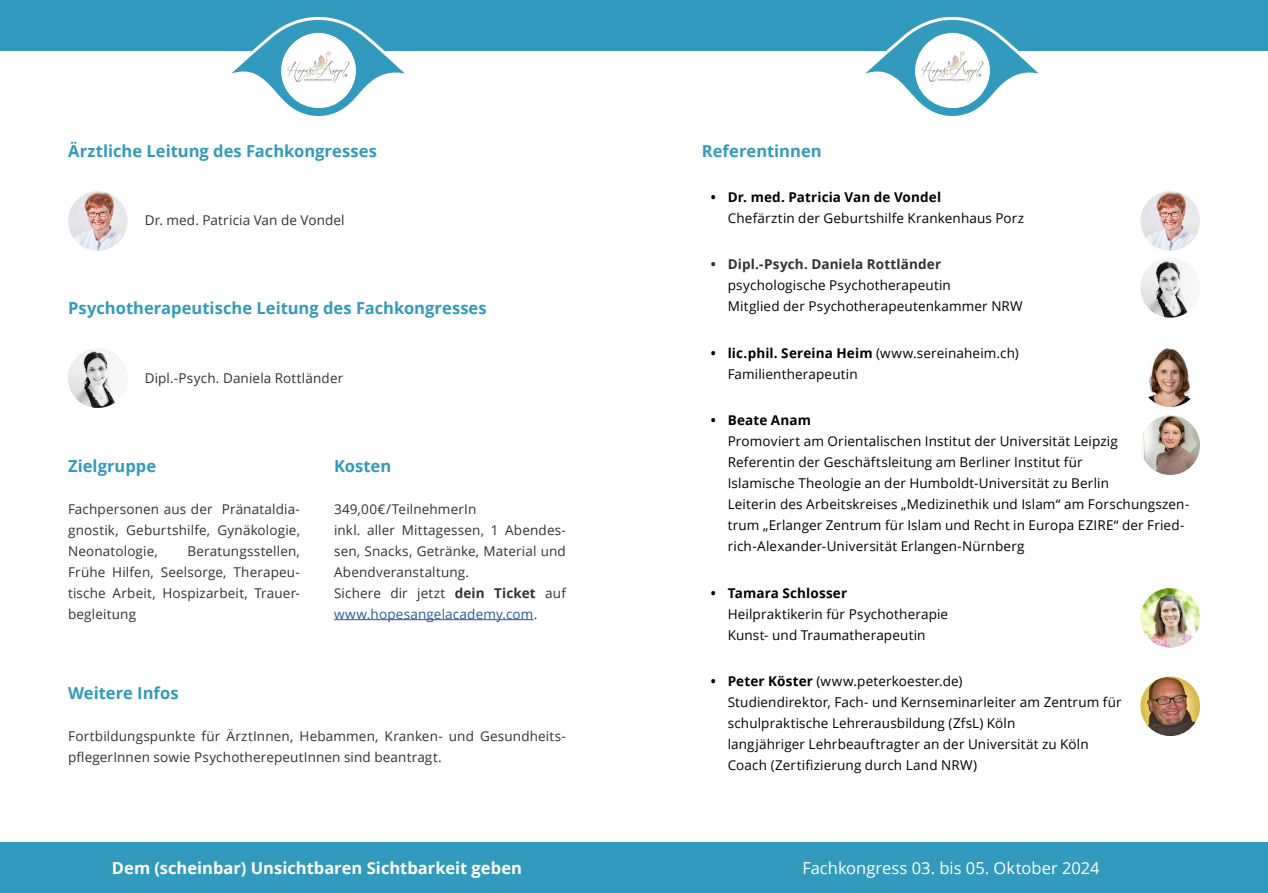
<style>
.page{position:relative;width:1268px;height:893px;background:#fff}
.page>*{position:absolute;margin:0;border:0;box-sizing:border-box;transform-origin:0 0}
.t1{font:700 16.5px "Open Sans";color:#329abd}
.t2{font:700 16.5px "Open Sans";color:#fff}
.t3{font:16.5px "Open Sans";color:#fff}
.t4{font:13.5px/21px "Open Sans";letter-spacing:.01em;color:#000}
.t5{font:13.5px/21px "Open Sans";letter-spacing:.01em;color:#333232;text-align:justify}
.t6{font:700 13.5px "Open Sans";letter-spacing:.01em;color:#000}
.t7{font:700 13.5px "Open Sans";letter-spacing:.01em;color:#333232}
.s1{font-weight:700}
.s2{color:#275b9b}
</style>
<div class="page">
<div style="left:0;top:0;width:634px;height:51px;background:#329abd"></div>
<div style="left:0;top:842px;width:634px;height:51px;background:#329abd"></div>
<div style="left:634px;top:0;width:633px;height:51px;background:#329abd"></div>
<div style="left:634px;top:842px;width:633px;height:51px;background:#329abd"></div>
<svg style="left:231px;top:16px;width:174px;height:100px"></svg>
<svg style="left:865px;top:16px;width:174px;height:100px"></svg>
<div style="left:281px;top:34px;width:74px;height:74px;background:#fff;border-radius:50%"></div>
<img style="left:286px;top:45px;width:64px;height:46px">
<div style="left:915px;top:34px;width:74px;height:74px;background:#fff;border-radius:50%"></div>
<img style="left:920px;top:45px;width:64px;height:46px">
<img style="left:68px;top:191px;width:60px;height:60px;border-radius:30px">
<img style="left:68px;top:348px;width:60px;height:60px;border-radius:30px">
<hr style="left:334px;top:619px;width:199px;height:1px;background:#275b9b">
<img style="left:1140px;top:191px;width:59px;height:60px;border-radius:30px">
<img style="left:1148px;top:348px;width:43px;height:59px">
<img style="left:1140px;top:258px;width:59px;height:60px;border-radius:30px">
<img style="left:1140px;top:415px;width:59px;height:60px;border-radius:30px">
<img style="left:1140px;top:588px;width:59px;height:60px;border-radius:30px">
<img style="left:1140px;top:676px;width:59px;height:60px;border-radius:30px">
<p class="t1" style="left:68px;top:140px;width:310px">Ärztliche Leitung des Fachkongresses</p>
<p class="t5" style="left:145px;top:209px;width:201px">Dr. med. Patricia Van de Vondel</p>
<p class="t1" style="left:68px;top:297px;width:420px">Psychotherapeutische Leitung des Fachkongresses</p>
<p class="t5" style="left:145px;top:368px;width:200px">Dipl.-Psych. Daniela Rottländer</p>
<p class="t1" style="left:68px;top:454px;width:90px">Zielgruppe</p>
<p class="t5" style="left:68px;top:498px;width:233px">Fachpersonen aus der Pränataldia&shy;gnostik, Geburtshilfe, Gynäkologie, Neonatologie,</p>
<p class="t5" style="left:68px;top:540px;width:233px;text-indent:119px">Beratungsstellen, Frühe Hilfen, Seelsorge, Therapeu&shy;tische Arbeit, Hospizarbeit, Trauer&shy;begleitung</p>
<p class="t1" style="left:68px;top:682px;width:112px">Weitere Infos</p>
<p class="t1" style="left:334px;top:454px;width:59px">Kosten</p>
<p class="t5" style="left:334px;top:498px;width:233px;text-align:left">349,00€/TeilnehmerIn<br>inkl. aller Mittagessen, 1 Abendes&shy;sen, Snacks, Getränke, Material und<br>Abendveranstaltung.<br>Sichere dir jetzt <span class="s1">dein Ticket</span> auf <span class="s2">www.hopesangelacademy.com</span>.</p>
<p class="t5" style="left:68px;top:726px;width:499px">Fortbildungspunkte für ÄrztInnen, Hebammen, Kranken- und Gesundheits&shy;pflegerInnen sowie PsychotherepeutInnen sind beantragt.</p>
<p class="t1" style="left:701px;top:140px;width:121px">Referentinnen</p>
<p class="t6" style="left:710px;top:187px;width:232px">• Dr. med. Patricia Van de Vondel</p>
<p class="t4" style="left:727px;top:207px;width:298px">Chefärztin der Geburtshilfe Krankenhaus Porz</p>
<p class="t7" style="left:710px;top:255px;width:232px">• Dipl.-Psych. Daniela Rottländer</p>
<p class="t4" style="left:727px;top:274px;width:296px">psychologische Psychotherapeutin<br>Mitglied der Psychotherapeutenkammer NRW</p>
<p class="t4" style="left:727px;top:342px;width:292px;text-indent:-17px"><span class="s1">• lic.phil. Sereina Heim</span> (www.sereinaheim.ch)<br>Familientherapeutin</p>
<p class="t6" style="left:710px;top:411px;width:102px">• Beate Anam</p>
<p class="t4" style="left:727px;top:430px;width:463px">Promoviert am Orientalischen Institut der Universität Leipzig<br>Referentin der Geschäftsleitung am Berliner Institut für<br>Islamische Theologie an der Humboldt-Universität zu Berlin<br>Leiterin des Arbeitskreises „Medizinethik und Islam“ am Forschungszen&shy;trum „Erlanger Zentrum für Islam und Recht in Europa EZIRE“ der Fried&shy;rich-Alexander-Universität Erlangen-Nürnberg</p>
<p class="t6" style="left:710px;top:583px;width:138px">• Tamara Schlosser</p>
<p class="t4" style="left:727px;top:603px;width:222px">Heilpraktikerin für Psychotherapie<br>Kunst- und Traumatherapeutin</p>
<p class="t4" style="left:727px;top:670px;width:395px;text-indent:-17px"><span class="s1">• Peter Köster</span> (www.peterkoester.de)<br>Studiendirektor, Fach- und Kernseminarleiter am Zentrum für schulpraktische Lehrerausbildung (ZfsL) Köln<br>langjähriger Lehrbeauftragter an der Universität zu Köln Coach (Zertifizierung durch Land NRW)</p>
<p class="t2" style="left:112px;top:856px;width:411px">Dem (scheinbar) Unsichtbaren Sichtbarkeit geben</p>
<p class="t3" style="left:802px;top:856px;width:298px">Fachkongress 03. bis 05. Oktober 2024</p>
</div>
